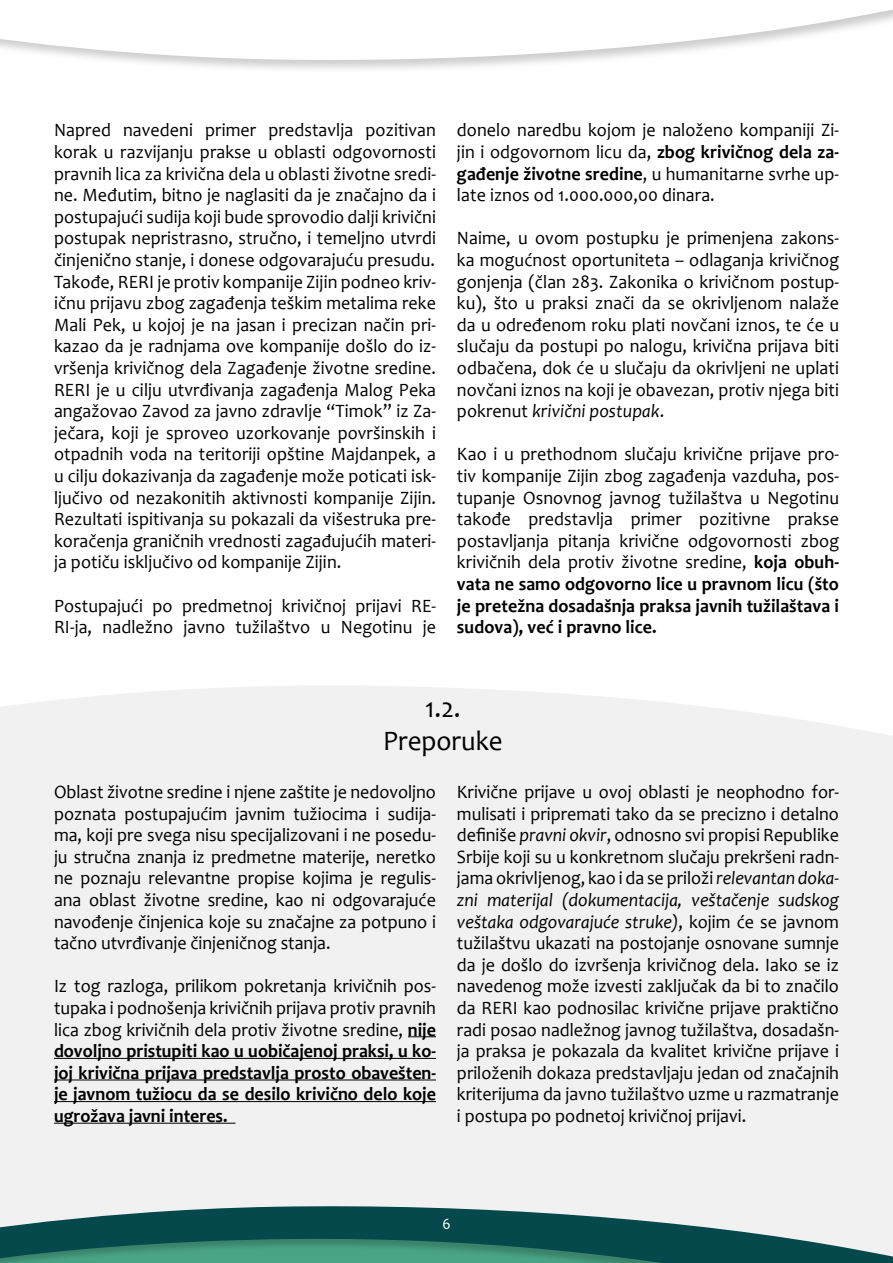
<style>
.page{position:relative;width:893px;height:1263px;background:#fff}
.page>*{position:absolute;margin:0;border:0;box-sizing:border-box;transform-origin:0 0}
.t1{font:28.35px/32.4px "Candara";color:#000;text-align:center;scale:.95 1}
.t2{font:18.9px/21.6px "Candara";letter-spacing:.005em;color:#000;text-align:justify;scale:.95 1}
.t3{font:700 18.9px/21.6px "Candara";color:#000;text-align:justify;scale:.95 1}
.t4{font:15.75px "Candara";color:#fff;scale:.95 1}
.s1{font-weight:700}
.s2{font-style:italic}
.s3{font-weight:400}
</style>
<div class="page">
<svg style="left:0;top:9px;width:893px;height:60px"></svg>
<svg style="left:0;top:686px;width:893px;height:54px;fill:#f1f1f2"></svg>
<div style="left:0;top:740px;width:893px;height:518px;background:#f1f1f2"></div>
<svg style="left:408px;top:1036px;width:28px;height:1px"></svg>
<hr style="left:54px;top:1058px;width:382px;height:1px;background:#000">
<hr style="left:54px;top:1080px;width:382px;height:1px;background:#000">
<hr style="left:54px;top:1101px;width:382px;height:1px;background:#000">
<hr style="left:54px;top:1123px;width:181px;height:1px;background:#000">
<svg style="left:0;top:1206px;width:893px;height:57px;fill:#05494c"></svg>
<p class="t2" style="left:54px;top:119px;width:404px">Napred navedeni primer predstavlja pozitivan korak u razvijanju prakse u oblasti odgovornosti pravnih lica za krivična dela u oblasti životne sredi&shy;ne. Međutim, bitno je naglasiti da je značajno da i postupajući sudija koji bude sprovodio dalji krivični postupak nepristrasno, stručno, i temeljno utvrdi činjenično stanje, i donese odgovarajuću presudu.<br>Takođe, RERI je protiv kompanije Zijin podneo kriv&shy;ičnu prijavu zbog zagađenja teškim metalima reke Mali Pek, u kojoj je na jasan i precizan način pri&shy;kazao da je radnjama ove kompanije došlo do iz&shy;vršenja krivičnog dela Zagađenje životne sredine.<br>RERI je u cilju utvrđivanja zagađenja Malog Peka angažovao Zavod za javno zdravlje “Timok” iz Za&shy;ječara, koji je sproveo uzorkovanje površinskih i otpadnih voda na teritoriji opštine Majdanpek, a u cilju dokazivanja da zagađenje može poticati isk&shy;ljučivo od nezakonitih aktivnosti kompanije Zijin.<br>Rezultati ispitivanja su pokazali da višestruka pre&shy;koračenja graničnih vrednosti zagađujućih materi&shy;ja potiču isključivo od kompanije Zijin.</p>
<p class="t2" style="left:54px;top:594px;width:404px">Postupajući po predmetnoj krivičnoj prijavi RE-<br>RI-ja, nadležno javno tužilaštvo u Negotinu je</p>
<p class="t2" style="left:457px;top:119px;width:404px">donelo naredbu kojom je naloženo kompaniji Zi&shy;jin i odgovornom licu da, <span class="s1">zbog krivičnog dela za&shy;gađenje životne sredine</span>, u humanitarne svrhe up&shy;late iznos od 1.000.000,00 dinara.</p>
<p class="t2" style="left:457px;top:227px;width:404px">Naime, u ovom postupku je primenjena zakons&shy;ka mogućnost oportuniteta – odlaganja krivičnog gonjenja (član 283. Zakonika o krivičnom postup&shy;ku), što u praksi znači da se okrivljenom nalaže da u određenom roku plati novčani iznos, te će u slučaju da postupi po nalogu, krivična prijava biti odbačena, dok će u slučaju da okrivljeni ne uplati novčani iznos na koji je obavezan, protiv njega biti pokrenut <span class="s2">krivični postupak</span>.</p>
<p class="t2" style="left:457px;top:443px;width:404px">Kao i u prethodnom slučaju krivične prijave pro&shy;tiv kompanije Zijin zbog zagađenja vazduha, pos&shy;tupanje Osnovnog javnog tužilaštva u Negotinu takođe predstavlja primer pozitivne prakse postavljanja pitanja krivične odgovornosti zbog krivičnih dela protiv životne sredine, <span class="s1">koja obuh&shy;vata ne samo odgovorno lice u pravnom licu (što je pretežna dosadašnja praksa javnih tužilaštava i sudova), već i pravno lice.</span></p>
<h1 class="t1" style="left:383px;top:691px;width:127px">1.2.<br>Preporuke</h1>
<p class="t2" style="left:54px;top:781px;width:404px">Oblast životne sredine i njene zaštite je nedovoljno poznata postupajućim javnim tužiocima i sudija&shy;ma, koji pre svega nisu specijalizovani i ne posedu&shy;ju stručna znanja iz predmetne materije, neretko ne poznaju relevantne propise kojima je regulis&shy;ana oblast životne sredine, kao ni odgovarajuće navođenje činjenica koje su značajne za potpuno i tačno utvrđivanje činjeničnog stanja.</p>
<p class="t3" style="left:54px;top:975px;width:404px"><span class="s3">Iz tog razloga, prilikom pokretanja krivičnih pos&shy;tupaka i podnošenja krivičnih prijava protiv pravnih lica zbog krivičnih dela protiv životne sredine,</span> nije dovoljno pristupiti kao u uobičajenoj praksi, u ko&shy;joj krivična prijava predstavlja prosto obavešten&shy;je javnom tužiocu da se desilo krivično delo koje ugrožava javni interes.</p>
<p class="t2" style="left:457px;top:781px;width:404px">Krivične prijave u ovoj oblasti je neophodno for&shy;mulisati i pripremati tako da se precizno i detalno definiše <span class="s2">pravni okvir</span>, odnosno svi propisi Republike Srbije koji su u konkretnom slučaju prekršeni radn&shy;jama okrivljenog, kao i da se priloži <span class="s2">relevantan doka&shy;zni materijal (dokumentacija, veštačenje sudskog veštaka odgovarajuće struke)</span>, kojim će se javnom tužilaštvu ukazati na postojanje osnovane sumnje da je došlo do izvršenja krivičnog dela. Iako se iz navedenog može izvesti zaključak da bi to značilo da RERI kao podnosilac krivične prijave praktično radi posao nadležnog javnog tužilaštva, dosadašn&shy;ja praksa je pokazala da kvalitet krivične prijave i priloženih dokaza predstavljaju jedan od značajnih kriterijuma da javno tužilaštvo uzme u razmatranje i postupa po podnetoj krivičnoj prijavi.</p>
<p class="t4" style="left:442px;top:1214px;width:10px">6</p>
</div>
